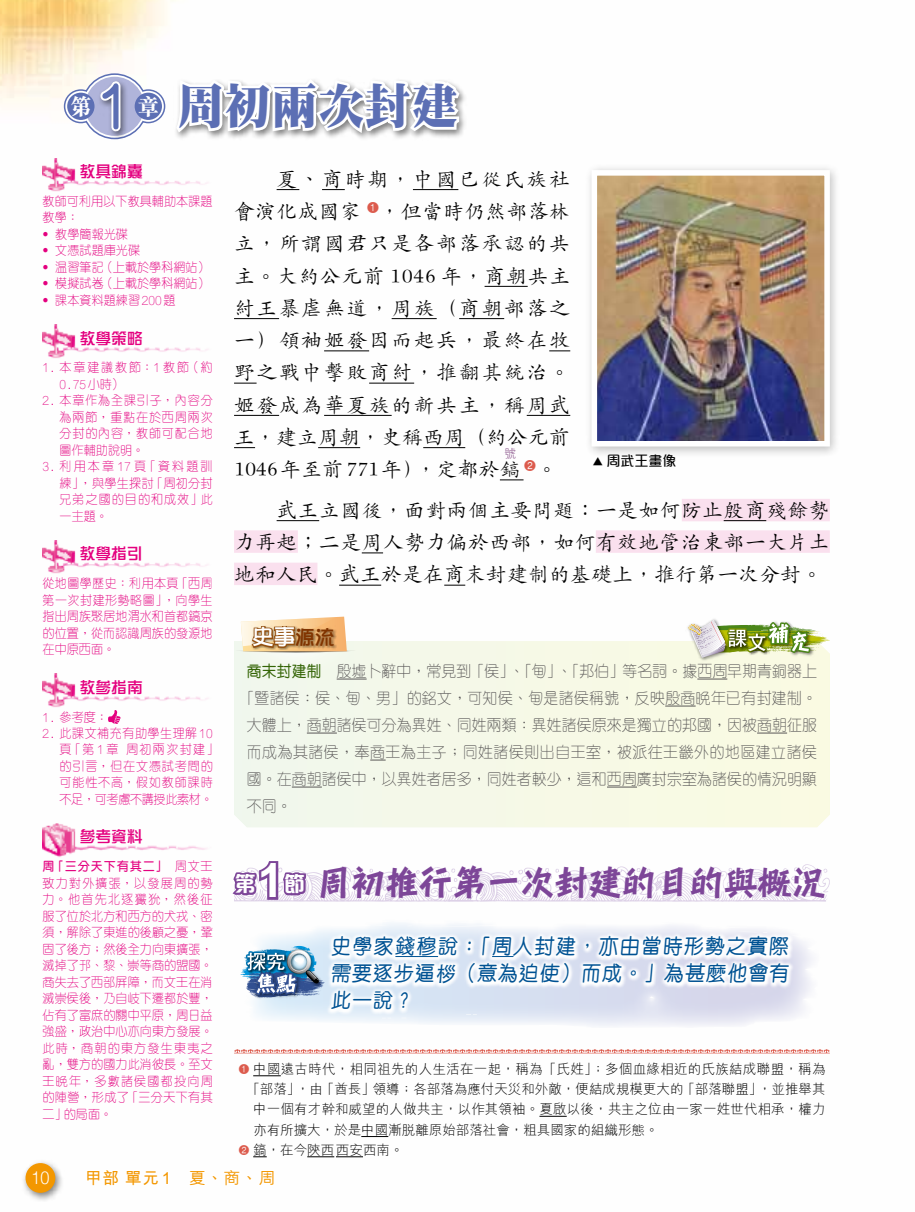
<style>
.page{position:relative;width:915px;height:1212px;background:#fff}
.page>*{position:absolute;margin:0;border:0;box-sizing:border-box;transform-origin:0 0}
.t1{font:600 64.8px "M Yuen HK";color:#5c6fb4}
.t2{font:48px "DF Ming Std W12";letter-spacing:.025em;color:#5c6fb4;scale:.95 1}
.t3{font:36px "DF Ying Hei Std W7";letter-spacing:-.06em;color:#7d4698}
.t4{font:800 22.5px "M Sung HK";color:#fff;scale:.95 1}
.t5{font:21.45px "DFPOP1 Bd HK BF";color:#fff}
.t6{font:500 21px/32.2px "M Kai HK";color:#000;text-align:justify}
.t7{font:500 21px/27px "M Yuen HK";color:#005293;text-align:justify;scale:.95 1}
.t8{font:300 18px "Helvetica Neue";color:#fff;scale:.9 1}
.t9{font:700 16.5px "M Hei HK";color:#f39700}
.t10{font:300 15.75px "M Yuen HK";color:#595757;scale:.95 1}
.t11{font:300 15.75px "M Yuen HK";letter-spacing:.03em;color:#595757;scale:.95 1}
.t12{font:15.75px "DF Zong Yi Std W5";color:#e4007f}
.t13{font:15px "Circle Frame Neg";color:#dc5b4d}
.t14{font:500 14.1px "M Elle HK";color:#000}
.t15{font:300 13.5px "M Hei HK";letter-spacing:.01em;color:#000}
.t16{font:300 12.75px/16.5px "M Yuen HK";letter-spacing:.025em;color:#e4007f;text-align:justify;scale:.95 1}
.t17{font:300 12.75px/16.5px "M Yuen HK";letter-spacing:.065em;color:#e4007f;scale:.95 1}
.t18{font:300 12.75px "M Yuen HK";color:#e4007f;scale:.95 1}
.t19{font:300 12.75px/16.5px "M Yuen HK";letter-spacing:.15em;color:#e4007f;scale:.95 1}
.t20{font:300 12.75px/16.5px "M Yuen HK";letter-spacing:.005em;color:#e4007f;scale:.95 1}
.t21{font:300 12px "M Hei HK";color:#7c3f7d}
.s1{font-weight:600}
.s2{font-family:"M Sung HK";font-weight:300;font-size:12.75px}
.s3{font-family:"M Kai HK";font-weight:500;font-size:21px;color:#000}
.s4{font-size:19.5px;color:#803400}
.s5{font-weight:500;color:#356507}
.s6{font-family:"M Qing Hua HK";font-weight:800;font-size:22.05px;color:#fff}
.s7{font-family:"C Hei 2 HK";font-weight:800;font-size:47.25px;color:#fff}
.s8{font-family:"ST Heiti SC"}
.s9{font-family:"Circle Frame Neg";font-weight:400;color:#dc5b4d}
.s10{font-weight:500}
</style>
<div class="page">
<img style="left:0;top:0;width:830px;height:1158px">
<svg style="left:276px;top:189px;width:23px;height:1px"></svg>
<svg style="left:322px;top:189px;width:22px;height:1px"></svg>
<hr style="left:413px;top:189px;width:45px;height:1px;background:#000">
<hr style="left:484px;top:286px;width:43px;height:1px;background:#000">
<hr style="left:234px;top:318px;width:45px;height:1px;background:#000">
<hr style="left:391px;top:318px;width:45px;height:1px;background:#000">
<hr style="left:459px;top:318px;width:45px;height:1px;background:#000">
<hr style="left:324px;top:350px;width:45px;height:1px;background:#000">
<svg style="left:549px;top:350px;width:21px;height:1px"></svg>
<svg style="left:234px;top:383px;width:22px;height:1px"></svg>
<hr style="left:369px;top:383px;width:45px;height:1px;background:#000">
<hr style="left:234px;top:415px;width:45px;height:1px;background:#000">
<hr style="left:324px;top:415px;width:67px;height:1px;background:#000">
<hr style="left:526px;top:415px;width:44px;height:1px;background:#000">
<svg style="left:234px;top:447px;width:21px;height:1px"></svg>
<hr style="left:318px;top:447px;width:42px;height:1px;background:#000">
<hr style="left:423px;top:447px;width:42px;height:1px;background:#000">
<svg style="left:499px;top:479px;width:24px;height:1px"></svg>
<hr style="left:276px;top:520px;width:43px;height:1px;background:#000">
<svg style="left:361px;top:552px;width:22px;height:1px"></svg>
<hr style="left:339px;top:585px;width:42px;height:1px;background:#000">
<svg style="left:444px;top:585px;width:21px;height:1px"></svg>
<svg style="left:82px;top:73px;width:66px;height:66px"></svg>
<svg style="left:132px;top:90px;width:32px;height:33px"></svg>
<div style="left:131px;top:89px;width:34px;height:34px;border:2px solid #5c6fb4;border-radius:50%"></div>
<svg style="left:65px;top:90px;width:32px;height:33px"></svg>
<div style="left:64px;top:89px;width:34px;height:34px;border:2px solid #5c6fb4;border-radius:50%"></div>
<svg style="left:83px;top:75px;width:63px;height:63px"></svg>
<div style="left:85px;top:77px;width:59px;height:59px;background:#b0b4da;border-radius:50%"></div>
<div style="left:97px;top:78px;width:32px;height:62px;background:#000;opacity:.5"></div>
<svg style="left:97px;top:78px;width:26px;height:56px"></svg>
<div style="left:67px;top:93px;width:27px;height:27px;background:#5c6fb4;border-radius:50%"></div>
<div style="left:135px;top:93px;width:27px;height:27px;background:#5c6fb4;border-radius:50%"></div>
<svg style="left:173px;top:73px;width:289px;height:76px"></svg>
<svg style="left:253px;top:1075px;width:28px;height:1px"></svg>
<svg style="left:539px;top:1116px;width:27px;height:1px"></svg>
<svg style="left:361px;top:1136px;width:27px;height:1px"></svg>
<svg style="left:253px;top:1156px;width:13px;height:1px"></svg>
<svg style="left:307px;top:1156px;width:56px;height:1px"></svg>
<svg style="left:234px;top:1049px;width:595px;height:4px;background:#eeb5af"></svg>
<div style="left:234px;top:641px;width:595px;height:135px;background:#f6f9e6"></div>
<img style="left:685px;top:617px;width:45px;height:46px">
<img style="left:688px;top:617px;width:141px;height:41px">
<hr style="left:336px;top:679px;width:30px;height:1px;background:#595757">
<hr style="left:697px;top:679px;width:30px;height:1px;background:#595757">
<hr style="left:665px;top:706px;width:30px;height:1px;background:#595757">
<hr style="left:307px;top:733px;width:30px;height:1px;background:#595757">
<hr style="left:756px;top:733px;width:30px;height:1px;background:#595757">
<svg style="left:370px;top:760px;width:15px;height:1px"></svg>
<svg style="left:236px;top:617px;width:119px;height:65px"></svg>
<svg style="left:240px;top:928px;width:583px;height:100px"></svg>
<svg style="left:230px;top:776px;width:600px;height:152px"></svg>
<svg style="left:326px;top:931px;width:467px;height:84px"></svg>
<hr style="left:395px;top:956px;width:43px;height:1px;background:#005293">
<svg style="left:492px;top:956px;width:21px;height:1px"></svg>
<img style="left:251px;top:998px;width:51px;height:2px">
<img style="left:240px;top:946px;width:84px;height:52px">
<div style="left:584px;top:163px;width:256px;height:294px;background:#000;opacity:.25"></div>
<img style="left:598px;top:177px;width:224px;height:262px">
<div style="left:591px;top:170px;width:238px;height:276px;border:6px solid #fff"></div>
<div style="left:21px;top:1158px;width:44px;height:44px;background:#000;opacity:.5"></div>
<div style="left:26px;top:1163px;width:29px;height:30px;background:#f39700;border-radius:50%"></div>
<img style="left:43px;top:158px;width:170px;height:37px">
<img style="left:43px;top:325px;width:170px;height:36px">
<img style="left:43px;top:540px;width:170px;height:37px">
<img style="left:43px;top:823px;width:170px;height:37px">
<img style="left:43px;top:674px;width:170px;height:36px">
<svg style="left:108px;top:710px;width:13px;height:14px"></svg>
<div style="left:681px;top:499px;width:148px;height:22px;background:#fae0ee"></div>
<div style="left:234px;top:530px;width:64px;height:23px;background:#fae0ee"></div>
<div style="left:595px;top:530px;width:234px;height:23px;background:#fae0ee"></div>
<div style="left:234px;top:563px;width:83px;height:22px;background:#fae0ee"></div>
<h3 class="t4" style="left:70px;top:91px;width:24px">第</h3>
<h1 class="t1" style="left:97px;top:61px;width:38px">1</h1>
<h2 class="t2" style="left:138px;top:80px;width:338px"><sup>章</sup> 周初兩次封建</h2>
<p class="t12" style="left:80px;top:163px;width:64px">教具錦囊</p>
<p class="t20" style="left:43px;top:192px;width:180px">教師可利用以下教具輔助本課題教學：</p>
<p class="t16" style="left:39px;top:225px;width:95px">• 教學簡報光碟</p>
<p class="t18" style="left:39px;top:242px;width:107px">• 文憑試題庫光碟</p>
<p class="t18" style="left:39px;top:258px;width:181px">• 温習筆記（上載於學科網站）</p>
<p class="t18" style="left:39px;top:275px;width:181px">• 模擬試卷（上載於學科網站）</p>
<p class="t18" style="left:39px;top:291px;width:145px">• 課本資料題練習200題</p>
<p class="t12" style="left:80px;top:329px;width:64px">教學策略</p>
<p class="t19" style="left:60px;top:359px;width:163px;text-indent:-17px">1. 本章建議教節：1教節（約<br>0.75小時）</p>
<p class="t16" style="left:60px;top:392px;width:163px;text-indent:-17px">2. 本章作為全課引子，內容分為兩節，重點在於西周兩次分封的內容，教師可配合地圖作輔助說明。</p>
<p class="t16" style="left:60px;top:458px;width:163px;text-indent:-17px">3. 利用本章17頁「資料題訓練」，與學生探討「周初分封兄弟之國的目的和成效」此一主題。</p>
<p class="t12" style="left:80px;top:545px;width:64px">教學指引</p>
<p class="t16" style="left:43px;top:574px;width:181px">從地圖學歷史：利用本頁「西周第一次封建形勢略圖」，向學生指出周族聚居地渭水和首都鎬京的位置，從而認識周族的發源地在中原西面。</p>
<p class="t12" style="left:80px;top:678px;width:64px">教參指南</p>
<p class="t16" style="left:43px;top:708px;width:70px">1. 參考度：</p>
<p class="t17" style="left:60px;top:724px;width:169px;text-indent:-17px">2. 此課文補充有助學生理解 10頁「第 1 章 周初兩次封建」的引言，但在文憑試考問的可能性不高，假如教師課時不足，可考慮不講授此素材。</p>
<p class="t12" style="left:80px;top:828px;width:64px">參考資料</p>
<p class="t16" style="left:43px;top:857px;width:181px"><span class="s1">周「三分天下有其二」</span> 周文王致力對外擴張，以發展周的勢力。他首先北逐玁狁，然後征服了位於北方和西方的犬戎、密須，解除了東進的後顧之憂，鞏固了後方；然後全力向東擴張，滅掉了邘、黎、崇等商的盟國。商失去了西部屏障，而文王在消滅崇侯後，乃自岐下遷都於豐，佔有了富庶的關中平原，周日益強盛，政治中心亦向東方發展。此時，商朝的東方發生東夷之亂，雙方的國力此消彼長。至文王晚年，多數諸侯國都投向周的陣營，形成了「三分天下有其二」的局面。</p>
<h3 class="t6" style="left:234px;top:162px;width:337px;text-indent:43px">夏、商時期，中國已從氏族社會演化成國家 <sup>1</sup>，但當時仍然部落林立，所謂國君只是各部落承認的共主。大約公元前 1046 年，商朝共主紂王暴虐無道，周族（商朝部落之一）領袖姬發因而起兵，最終在牧野之戰中擊敗商紂，推翻其統治。姬發成為華夏族的新共主，稱周武王，建立周朝，史稱西周（約公元前1046年至前771年），定都於鎬</h3>
<p class="t21" style="left:504px;top:446px;width:13px">號</p>
<p class="t14" style="left:591px;top:451px;width:87px"><span class="s2">▲</span> 周武王畫像</p>
<p class="t13" style="left:523px;top:457px;width:36px">2<span class="s3">。</span></p>
<h3 class="t6" style="left:234px;top:493px;width:597px;text-indent:43px">武王立國後，面對兩個主要問題：一是如何防止殷商殘餘勢力再起；二是周人勢力偏於西部，如何有效地管治東部一大片土地和人民。武王於是在商末封建制的基礎上，推行第一次分封。</h3>
<h3 class="t5" style="left:252px;top:626px;width:83px">史事<span class="s4">源流</span></h3>
<p class="t10" style="left:247px;top:661px;width:601px"><span class="s5">商末封建制</span> 殷墟卜辭中，常見到「侯」、「甸」、「邦伯」等名詞。據西周早期青銅器上</p>
<p class="t10" style="left:239px;top:688px;width:609px">「暨諸侯：侯、甸、男」的銘文，可知侯、甸是諸侯稱號，反映殷商晚年已有封建制。</p>
<p class="t10" style="left:247px;top:715px;width:601px">大體上，商朝諸侯可分為異姓、同姓兩類：異姓諸侯原來是獨立的邦國，因被商朝征服</p>
<p class="t11" style="left:247px;top:742px;width:601px">而成為其諸侯，奉商王為主子；同姓諸侯則出自王室，被派往王畿外的地區建立諸侯</p>
<p class="t10" style="left:247px;top:769px;width:601px">國。在商朝諸侯中，以異姓者居多，同姓者較少，這和西周廣封宗室為諸侯的情況明顯</p>
<p class="t10" style="left:247px;top:796px;width:49px">不同。</p>
<h3 class="t3" style="left:234px;top:862px;width:593px"><span class="s6">第</span><span class="s7">1</span><span class="s6">節</span>周初推行第一次封建的目的與概況</h3>
<h3 class="t7" style="left:330px;top:932px;width:486px">史學家錢穆說：「周人封建，亦由當時形勢之實際需要逐步逼<span class="s8">桚</span>（意為迫使）而成。」為甚麼他會有此一說？</h3>
<p class="t15" style="left:238px;top:1059px;width:588px"><span class="s9">1</span> 中國遠古時代，相同祖先的人生活在一起，稱為「氏姓」；多個血緣相近的氏族結成聯盟，稱為</p>
<p class="t15" style="left:246px;top:1080px;width:580px">「部落」，由「酋長」領導；各部落為應付天災和外敵，便結成規模更大的「部落聯盟」，並推舉其</p>
<p class="t15" style="left:253px;top:1100px;width:573px">中一個有才幹和威望的人做共主，以作其領袖。夏啟以後，共主之位由一家一姓世代相承，權力</p>
<p class="t15" style="left:253px;top:1120px;width:406px">亦有所擴大，於是中國漸脫離原始部落社會，粗具國家的組織形態。</p>
<p class="t15" style="left:238px;top:1140px;width:167px"><span class="s9">2</span> 鎬，在今陝西西安西南。</p>
<h3 class="t8" style="left:31px;top:1166px;width:22px">10</h3>
<p class="t9" style="left:85px;top:1166px;width:191px">甲部 單元1 <span class="s10">夏、商、周</span></p>
</div>
